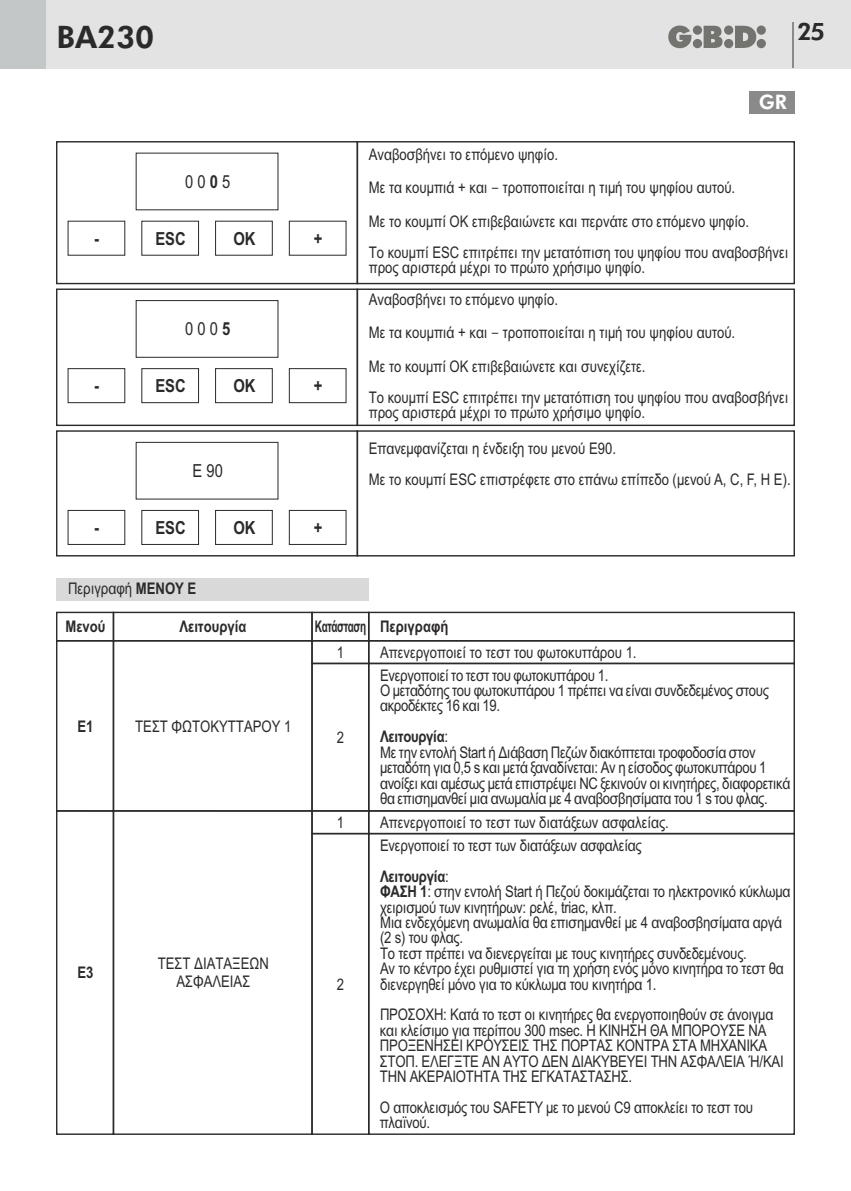
<style>
.page{position:relative;width:851px;height:1191px;background:#fff}
.page>*{position:absolute;margin:0;border:0;box-sizing:border-box;transform-origin:0 0}
.t1{font:800 31px "Futura BT";color:#2b2929}
.t2{font:800 24px "Futura BT";color:#2b2929}
.t3{font:800 20px "Futura BT";color:#fff}
.t4{font:700 18px "Arial Narrow";color:#2b2929}
.t5{font:18px "Arial Narrow";color:#2b2929}
.t6{font:16px/15.4px "Arial Narrow";letter-spacing:-.015em;color:#2b2929}
.t7{font:700 16px "Arial Narrow";color:#2b2929}
.t8{font:700 16px "Arial Narrow";letter-spacing:-.035em;color:#2b2929;scale:.77 1}
.s1{font-weight:700}
.s2{font-family:"Lucida Sans Unicode"}
</style>
<div class="page">
<div style="left:0;top:0;width:850px;height:68px;background:#e3e3e3"></div>
<div style="left:0;top:0;width:45px;height:68px;background:#c4c7c7"></div>
<svg style="left:668px;top:26px;width:97px;height:22px"></svg>
<hr style="left:792px;top:23px;width:2px;height:45px;background:#8a8a8a">
<div style="left:748px;top:91px;width:46px;height:22px;background:#8a8a8a"></div>
<div style="left:56px;top:141px;width:302px;height:143px;border:1px solid #2b2929"></div>
<div style="left:56px;top:288px;width:302px;height:138px;border:1px solid #2b2929"></div>
<div style="left:56px;top:430px;width:302px;height:126px;border:1px solid #2b2929"></div>
<div style="left:356px;top:141px;width:438px;height:143px;border:1px solid #2b2929"></div>
<div style="left:356px;top:288px;width:438px;height:138px;border:1px solid #2b2929"></div>
<div style="left:356px;top:430px;width:438px;height:126px;border:1px solid #2b2929"></div>
<div style="left:136px;top:300px;width:142px;height:57px;border:1px solid #2b2929"></div>
<div style="left:136px;top:442px;width:142px;height:57px;border:1px solid #2b2929"></div>
<div style="left:142px;top:368px;width:57px;height:35px;border:1px solid #2b2929"></div>
<div style="left:142px;top:510px;width:57px;height:34px;border:1px solid #2b2929"></div>
<div style="left:68px;top:368px;width:57px;height:35px;border:1px solid #2b2929"></div>
<div style="left:68px;top:510px;width:57px;height:34px;border:1px solid #2b2929"></div>
<div style="left:215px;top:368px;width:57px;height:35px;border:1px solid #2b2929"></div>
<div style="left:215px;top:510px;width:57px;height:34px;border:1px solid #2b2929"></div>
<div style="left:289px;top:368px;width:57px;height:35px;border:1px solid #2b2929"></div>
<div style="left:289px;top:510px;width:57px;height:34px;border:1px solid #2b2929"></div>
<svg style="left:56px;top:611px;width:739px;height:524px"></svg>
<svg style="left:112px;top:809px;width:201px;height:326px"></svg>
<div style="left:57px;top:578px;width:312px;height:23px;background:#d9d9d9"></div>
<h1 class="t1" style="left:56px;top:24px;width:99px">BA230</h1>
<h2 class="t2" style="left:797px;top:22px;width:29px">25</h2>
<p class="t4" style="left:94px;top:231px;width:6px">-</p>
<p class="t4" style="left:94px;top:379px;width:6px">-</p>
<p class="t4" style="left:94px;top:521px;width:6px">-</p>
<p class="t5" style="left:185px;top:175px;width:47px">0 0 <span class="s1">0</span> 5</p>
<p class="t4" style="left:155px;top:231px;width:32px">ESC</p>
<p class="t4" style="left:233px;top:231px;width:24px">OK</p>
<p class="t5" style="left:185px;top:322px;width:47px">0 0 0 <span class="s1">5</span></p>
<p class="t4" style="left:155px;top:379px;width:32px">ESC</p>
<p class="t4" style="left:233px;top:379px;width:24px">OK</p>
<p class="t5" style="left:192px;top:464px;width:32px">E 90</p>
<p class="t4" style="left:155px;top:521px;width:32px">ESC</p>
<p class="t4" style="left:233px;top:521px;width:24px">OK</p>
<p class="t6" style="left:68px;top:582px;width:130px">Περιγραφή <span class="s1">MENOY E</span></p>
<p class="t7" style="left:65px;top:620px;width:42px">Μενού</p>
<p class="t7" style="left:179px;top:620px;width:69px">Λειτουργία</p>
<p class="t7" style="left:77px;top:720px;width:18px">E1</p>
<p class="t6" style="left:135px;top:719px;width:158px">ΤΕΣΤ ΦΩΤΟΚΥΤΤΑΡΟΥ 1</p>
<p class="t7" style="left:77px;top:966px;width:18px">E3</p>
<p class="t6" style="left:158px;top:956px;width:113px;line-height:18.2px;text-align:center">ΤΕΣΤ ΔΙΑΤΑΞΕΩΝ<br>ΑΣΦΑΛΕΙΑΣ</p>
<p class="t4" style="left:314px;top:231px;width:10px">+</p>
<p class="t4" style="left:314px;top:379px;width:10px">+</p>
<p class="t4" style="left:314px;top:521px;width:10px">+</p>
<p class="t3" style="left:758px;top:94px;width:30px">GR</p>
<p class="t6" style="left:369px;top:139px;width:382px;line-height:33.6px">Αναβοσβήνει το επόμενο ψηφίο.<br>Με τα κουμπιά + και <span class="s2">–</span> τροποποιείται η τιμή του ψηφίου αυτού.<br>Με το κουμπί ΟΚ επιβεβαιώνετε και περνάτε στο επόμενο ψηφίο.</p>
<p class="t6" style="left:369px;top:246px;width:421px">Το κουμπί ESC επιτρέπει την μετατόπιση του ψηφίου που αναβοσβήνει προς αριστερά μέχρι το πρώτο χρήσιμο ψηφίο.</p>
<p class="t6" style="left:369px;top:284px;width:368px;line-height:33.6px">Αναβοσβήνει το επόμενο ψηφίο.<br>Με τα κουμπιά + και <span class="s2">–</span> τροποποιείται η τιμή του ψηφίου αυτού.<br>Με το κουμπί OK επιβεβαιώνετε και συνεχίζετε.</p>
<p class="t6" style="left:369px;top:391px;width:421px">Το κουμπί ESC επιτρέπει την μετατόπιση του ψηφίου που αναβοσβήνει προς αριστερά μέχρι το πρώτο χρήσιμο ψηφίο.</p>
<p class="t6" style="left:369px;top:434px;width:423px;line-height:30.8px">Επανεμφανίζεται η ένδειξη του μενού E90.<br>Με το κουμπί ESC επιστρέφετε στο επάνω επίπεδο (μενού A, C, F, H E).</p>
<p class="t8" style="left:315px;top:620px;width:68px">Κατάσταση</p>
<p class="t6" style="left:337px;top:646px;width:9px">1</p>
<p class="t6" style="left:337px;top:731px;width:9px">2</p>
<p class="t6" style="left:337px;top:816px;width:9px">1</p>
<p class="t6" style="left:337px;top:977px;width:9px">2</p>
<p class="t7" style="left:380px;top:620px;width:70px">Περιγραφή</p>
<p class="t6" style="left:380px;top:646px;width:258px">Απενεργοποιεί το τεστ του φωτοκυττάρου 1.</p>
<p class="t6" style="left:380px;top:668px;width:390px">Ενεργοποιεί το τεστ του φωτοκυττάρου 1.<br>Ο μεταδότης του φωτοκυττάρου 1 πρέπει να είναι συνδεδεμένος στους ακροδέκτες 16 και 19.</p>
<p class="t6" style="left:380px;top:730px;width:412px"><span class="s1">Λειτουργία</span>:<br>Με την εντολή Start ή Διάβαση Πεζών διακόπτεται τροφοδοσία στον μεταδότη για 0,5 s και μετά ξαναδίνεται: Αν η είσοδος φωτοκυττάρου 1 ανοίξει και αμέσως μετά επιστρέψει NC ξεκινούν οι κινητήρες, διαφορετικά θα επισημανθεί μια ανωμαλία με 4 αναβοσβησίματα του 1 s του φλας.</p>
<p class="t6" style="left:380px;top:831px;width:263px;line-height:31px">Ενεργοποιεί το τεστ των διατάξεων ασφαλείας<br><span class="s1">Λειτουργία</span>:</p>
<p class="t6" style="left:380px;top:885px;width:412px"><span class="s1">ΦΑΣΗ 1</span>: στην εντολή Start ή Πεζού δοκιμάζεται το ηλεκτρονικό κύκλωμα χειρισμού των κινητήρων: ρελέ, triac, κλπ.<br>Μια ενδεχόμενη ανωμαλία θα επισημανθεί με 4 αναβοσβησίματα αργά (2 s) του φλας.<br>Το τεστ πρέπει να διενεργείται με τους κινητήρες συνδεδεμένους.<br>Αν το κέντρο έχει ρυθμιστεί για τη χρήση ενός μόνο κινητήρα το τεστ θα διενεργηθεί μόνο για το κύκλωμα του κινητήρα 1.</p>
<p class="t6" style="left:380px;top:1008px;width:405px">ΠΡΟΣΟΧΗ: Κατά το τεστ οι κινητήρες θα ενεργοποιηθούν σε άνοιγμα και κλείσιμο για περίπου 300 msec. Η ΚΙΝΗΣΗ ΘΑ ΜΠΟΡΟΥΣΕ ΝΑ ΠΡΟΞΕΝΗΣΕΙ ΚΡΟΥΣΕΙΣ ΤΗΣ ΠΟΡΤΑΣ ΚΟΝΤΡΑ ΣΤΑ ΜΗΧΑΝΙΚΑ ΣΤΟΠ. ΕΛΕΓΞΤΕ ΑΝ ΑΥΤΟ ΔΕΝ ΔΙΑΚΥΒΕΥΕΙ ΤΗΝ ΑΣΦΑΛΕΙΑ Ή/ΚΑΙ ΤΗΝ ΑΚΕΡΑΙΟΤΗΤΑ ΤΗΣ ΕΓΚΑΤΑΣΤΑΣΗΣ.</p>
<p class="t6" style="left:380px;top:1101px;width:374px">Ο αποκλεισμός του SAFETY με το μενού C9 αποκλείει το τεστ του πλαϊνού.</p>
<p class="t6" style="left:380px;top:816px;width:290px">Απενεργοποιεί το τεστ των διατάξεων ασφαλείας.</p>
</div>
